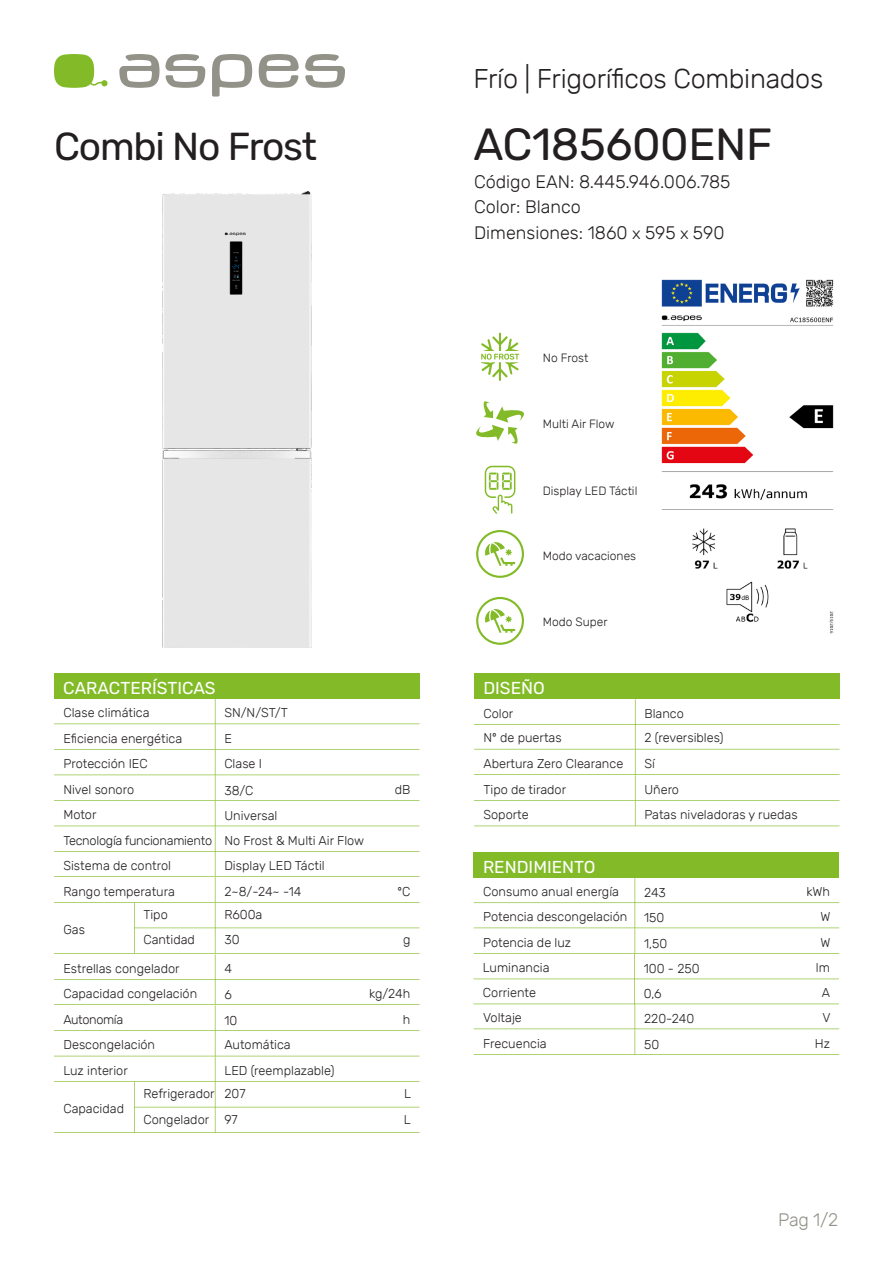
<style>
.page{position:relative;width:893px;height:1263px;background:#fff}
.page>*{position:absolute;margin:0;border:0;box-sizing:border-box;transform-origin:0 0}
.REFERENCIA{font:45px "Rubik";letter-spacing:-.01em;color:#231f20}
.FAMILIA{font:39px "Rubik";letter-spacing:-.03em;color:#231f20}
.SUB_TITULO{font:300 27px "Rubik";letter-spacing:-.01em;color:#231f20}
.TEXTO{font:300 18px "Rubik";color:#231f20}
.SUB_TITULO-2{font:300 18px "Rubik";color:#939288}
.TITULO_TABLA{font:17.25px "Rubik";color:#fff}
.TEXTO_TABLA{font:300 12.75px "Rubik";color:#231f20}
.UNIDADES_TABLA{font:300 12.75px "Rubik";color:#231f20}
.TEXTO_TABLA-2{font:300 12.75px "Rubik";letter-spacing:-.02em;color:#231f20}
.TEXTO_TABLA-3{font:300 12.75px "Rubik";letter-spacing:-.03em;color:#231f20}
.INFO_ICONOS{font:300 12px "Rubik";color:#231f20}
.s1{font-size:16.5px}
</style>
<div class="page">
<svg style="left:212px;top:54px;width:40px;height:43px"></svg>
<svg style="left:305px;top:54px;width:40px;height:34px"></svg>
<svg style="left:259px;top:54px;width:40px;height:34px"></svg>
<svg style="left:119px;top:54px;width:86px;height:34px"></svg>
<svg style="left:54px;top:54px;width:54px;height:34px"></svg>
<div style="left:54px;top:673px;width:365px;height:26px;background:#82bb27"></div>
<div style="left:162px;top:192px;width:149px;height:455px;background:#e6e6e6"></div>
<img style="left:661px;top:279px;width:173px;height:355px">
<svg style="left:474px;top:699px;width:365px;height:127px"></svg>
<div style="left:474px;top:852px;width:365px;height:26px;background:#82bb27"></div>
<div style="left:474px;top:673px;width:365px;height:26px;background:#82bb27"></div>
<svg style="left:473px;top:877px;width:366px;height:178px"></svg>
<svg style="left:54px;top:699px;width:365px;height:434px"></svg>
<svg style="left:481px;top:333px;width:38px;height:48px"></svg>
<svg style="left:476px;top:401px;width:48px;height:43px"></svg>
<svg style="left:485px;top:466px;width:30px;height:48px"></svg>
<svg style="left:476px;top:530px;width:48px;height:48px"></svg>
<svg style="left:476px;top:597px;width:48px;height:48px"></svg>
<p class="SUB_TITULO" style="left:473px;top:63px;width:351px">Frío | Frigoríficos Combinados</p>
<p class="FAMILIA" style="left:54px;top:125px;width:265px">Combi No Frost</p>
<p class="REFERENCIA" style="left:473px;top:119px;width:300px">AC185600ENF</p>
<p class="TEXTO" style="left:474px;top:171px;width:258px">Código EAN: 8.445.946.006.785</p>
<p class="TEXTO" style="left:474px;top:197px;width:108px">Color: Blanco</p>
<p class="TEXTO" style="left:474px;top:222px;width:252px">Dimensiones: 1860 <span class="s1">x</span> 595 <span class="s1">x</span> 590</p>
<p class="INFO_ICONOS" style="left:543px;top:351px;width:47px">No Frost</p>
<p class="INFO_ICONOS" style="left:543px;top:417px;width:73px">Multi Air Flow</p>
<p class="INFO_ICONOS" style="left:543px;top:484px;width:96px">Display LED Táctil</p>
<p class="INFO_ICONOS" style="left:543px;top:549px;width:95px">Modo vacaciones</p>
<p class="TITULO_TABLA" style="left:63px;top:678px;width:154px">CARACTERÍSTICAS</p>
<p class="TEXTO_TABLA" style="left:63px;top:731px;width:120px">Eficiencia energética</p>
<p class="TEXTO_TABLA" style="left:224px;top:731px;width:9px">E</p>
<p class="TEXTO_TABLA" style="left:63px;top:756px;width:86px">Protección IEC</p>
<p class="TEXTO_TABLA" style="left:224px;top:756px;width:39px">Clase I</p>
<p class="TEXTO_TABLA" style="left:63px;top:705px;width:88px">Clase climática</p>
<p class="TEXTO_TABLA" style="left:224px;top:705px;width:65px">SN/N/ST/T</p>
<p class="TEXTO_TABLA" style="left:63px;top:782px;width:72px">Nivel sonoro</p>
<p class="TEXTO_TABLA" style="left:224px;top:783px;width:31px">38/C</p>
<p class="UNIDADES_TABLA" style="left:395px;top:782px;width:17px">dB</p>
<p class="TEXTO_TABLA" style="left:63px;top:808px;width:35px">Motor</p>
<p class="TEXTO_TABLA" style="left:224px;top:808px;width:55px">Universal</p>
<p class="TEXTO_TABLA-2" style="left:63px;top:833px;width:150px">Tecnología funcionamiento</p>
<p class="TEXTO_TABLA" style="left:224px;top:833px;width:141px">No Frost &amp; Multi Air Flow</p>
<p class="TEXTO_TABLA" style="left:63px;top:858px;width:109px">Sistema de control</p>
<p class="TEXTO_TABLA" style="left:224px;top:858px;width:102px">Display LED Táctil</p>
<p class="TEXTO_TABLA" style="left:63px;top:884px;width:113px">Rango temperatura</p>
<p class="TEXTO_TABLA" style="left:224px;top:884px;width:79px">2~8/-24~ -14</p>
<p class="UNIDADES_TABLA" style="left:397px;top:884px;width:14px">ºC</p>
<p class="TEXTO_TABLA" style="left:63px;top:922px;width:23px">Gas</p>
<p class="TEXTO_TABLA" style="left:143px;top:907px;width:26px">Tipo</p>
<p class="TEXTO_TABLA" style="left:143px;top:933px;width:53px">Cantidad</p>
<p class="TEXTO_TABLA" style="left:224px;top:907px;width:40px">R600a</p>
<p class="TEXTO_TABLA" style="left:224px;top:933px;width:17px">30</p>
<p class="UNIDADES_TABLA" style="left:403px;top:933px;width:9px">g</p>
<p class="TEXTO_TABLA" style="left:63px;top:961px;width:118px">Estrellas congelador</p>
<p class="TEXTO_TABLA" style="left:224px;top:961px;width:9px">4</p>
<p class="TEXTO_TABLA" style="left:63px;top:986px;width:135px">Capacidad congelación</p>
<p class="TEXTO_TABLA" style="left:224px;top:987px;width:9px">6</p>
<p class="UNIDADES_TABLA" style="left:369px;top:986px;width:43px">kg/24h</p>
<p class="TEXTO_TABLA-3" style="left:63px;top:1012px;width:61px">Autonomía</p>
<p class="TEXTO_TABLA" style="left:224px;top:1013px;width:14px">10</p>
<p class="UNIDADES_TABLA" style="left:403px;top:1012px;width:9px">h</p>
<p class="TEXTO_TABLA" style="left:63px;top:1038px;width:93px">Descongelación</p>
<p class="TEXTO_TABLA" style="left:224px;top:1038px;width:68px">Automática</p>
<p class="TEXTO_TABLA" style="left:63px;top:1063px;width:66px">Luz interior</p>
<p class="TEXTO_TABLA" style="left:224px;top:1063px;width:112px">LED (reemplazable)</p>
<p class="TEXTO_TABLA" style="left:63px;top:1101px;width:62px">Capacidad</p>
<p class="TEXTO_TABLA" style="left:143px;top:1087px;width:73px">Refrigerador</p>
<p class="TEXTO_TABLA" style="left:143px;top:1112px;width:67px">Congelador</p>
<p class="TEXTO_TABLA" style="left:224px;top:1087px;width:23px">207</p>
<p class="TEXTO_TABLA" style="left:224px;top:1112px;width:15px">97</p>
<p class="UNIDADES_TABLA" style="left:404px;top:1112px;width:8px">L</p>
<p class="UNIDADES_TABLA" style="left:404px;top:1087px;width:8px">L</p>
<p class="INFO_ICONOS" style="left:543px;top:616px;width:66px">Modo Super</p>
<p class="TITULO_TABLA" style="left:483px;top:678px;width:63px">DISEÑO</p>
<p class="TEXTO_TABLA" style="left:483px;top:706px;width:31px">Color</p>
<p class="TEXTO_TABLA" style="left:644px;top:706px;width:41px">Blanco</p>
<p class="TEXTO_TABLA" style="left:483px;top:731px;width:80px">Nº de puertas</p>
<p class="TEXTO_TABLA" style="left:644px;top:731px;width:81px">2 (reversibles)</p>
<p class="TEXTO_TABLA" style="left:483px;top:756px;width:141px">Abertura Zero Clearance</p>
<p class="TEXTO_TABLA" style="left:644px;top:756px;width:12px">Sí</p>
<p class="TEXTO_TABLA" style="left:483px;top:782px;width:84px">Tipo de tirador</p>
<p class="TEXTO_TABLA" style="left:644px;top:782px;width:36px">Uñero</p>
<p class="TEXTO_TABLA" style="left:483px;top:807px;width:47px">Soporte</p>
<p class="TEXTO_TABLA" style="left:644px;top:807px;width:155px">Patas niveladoras y ruedas</p>
<p class="TITULO_TABLA" style="left:483px;top:857px;width:114px">RENDIMIENTO</p>
<p class="TEXTO_TABLA" style="left:483px;top:884px;width:137px">Consumo anual energía</p>
<p class="TEXTO_TABLA" style="left:644px;top:885px;width:23px">243</p>
<p class="UNIDADES_TABLA" style="left:806px;top:885px;width:25px">kWh</p>
<p class="TEXTO_TABLA" style="left:483px;top:909px;width:146px">Potencia descongelación</p>
<p class="TEXTO_TABLA" style="left:644px;top:910px;width:22px">150</p>
<p class="UNIDADES_TABLA" style="left:820px;top:910px;width:12px">W</p>
<p class="TEXTO_TABLA" style="left:483px;top:935px;width:90px">Potencia de luz</p>
<p class="TEXTO_TABLA" style="left:644px;top:936px;width:25px">1,50</p>
<p class="UNIDADES_TABLA" style="left:820px;top:935px;width:12px">W</p>
<p class="TEXTO_TABLA" style="left:483px;top:960px;width:68px">Luminancia</p>
<p class="TEXTO_TABLA" style="left:644px;top:961px;width:57px">100 - 250</p>
<p class="UNIDADES_TABLA" style="left:816px;top:961px;width:16px">lm</p>
<p class="TEXTO_TABLA" style="left:483px;top:985px;width:55px">Corriente</p>
<p class="TEXTO_TABLA" style="left:644px;top:986px;width:19px">0,6</p>
<p class="UNIDADES_TABLA" style="left:822px;top:986px;width:10px">A</p>
<p class="TEXTO_TABLA" style="left:483px;top:1010px;width:40px">Voltaje</p>
<p class="TEXTO_TABLA" style="left:644px;top:1011px;width:52px">220-240</p>
<p class="UNIDADES_TABLA" style="left:822px;top:1011px;width:10px">V</p>
<p class="TEXTO_TABLA" style="left:483px;top:1036px;width:65px">Frecuencia</p>
<p class="TEXTO_TABLA" style="left:644px;top:1037px;width:17px">50</p>
<p class="UNIDADES_TABLA" style="left:815px;top:1036px;width:17px">Hz</p>
<p class="SUB_TITULO-2" style="left:778px;top:1209px;width:62px">Pag 1/2</p>
</div>
